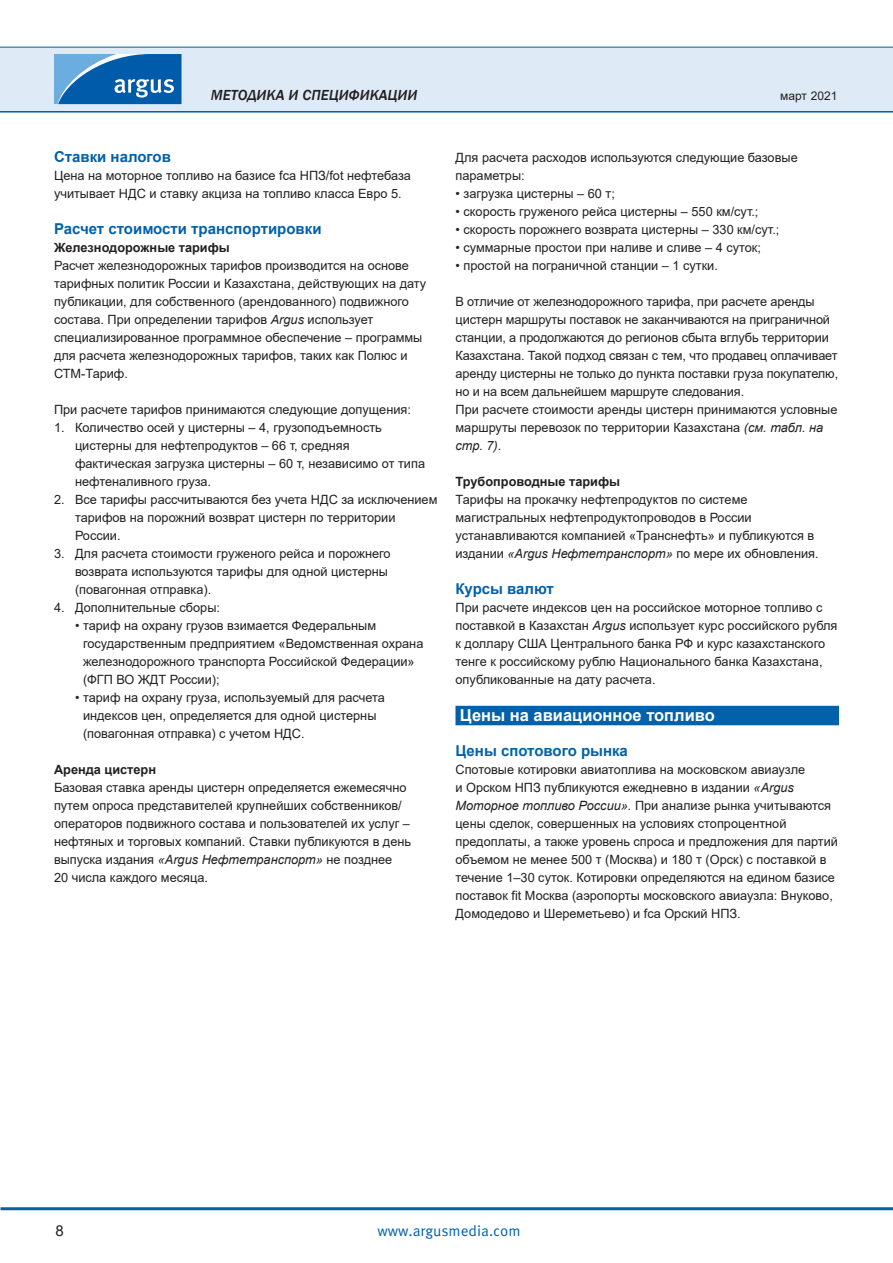
<style>
.page{position:relative;width:893px;height:1263px;background:#fff}
.page>*{position:absolute;margin:0;border:0;box-sizing:border-box;transform-origin:0 0}
.t1{font:700 16.5px "Arial";color:#fff}
.t2{font:700 15px "Arial";color:#0161aa}
.t3{font:italic 500 15px "Franklin Gothic";color:#231f20}
.t4{font:15px "Meta Pro Norm";color:#0161aa}
.t5{font:15px "Arial";color:#231f20}
.t6{font:12.75px/18px "Arial";color:#231f20}
.t7{font:700 12.75px "Arial";color:#231f20}
.t8{font:12px "Arial";color:#231f20}
.s1{font-style:italic}
</style>
<div class="page">
<hr style="left:0;top:110px;width:893px;height:3px;background:#0161aa">
<div style="left:0;top:47px;width:893px;height:64px;background:#deebf7"></div>
<hr style="left:0;top:47px;width:893px;height:1px;background:#0161aa">
<hr style="left:1px;top:1207px;width:892px;height:3px;background:#0161aa">
<svg style="left:54px;top:54px;width:128px;height:50px"></svg>
<div style="left:455px;top:706px;width:384px;height:19px;background:#0161aa"></div>
<p class="t3" style="left:211px;top:86px;width:208px">Методика и спецификации</p>
<p class="t8" style="left:780px;top:87px;width:59px">март 2021</p>
<p class="t2" style="left:54px;top:146px;width:118px">Ставки налогов</p>
<p class="t6" style="left:54px;top:166px;width:358px">Цена на моторное топливо на базисе fca НПЗ/fot нефтебаза учитывает НДС и ставку акциза на топливо класса Евро 5.</p>
<p class="t2" style="left:54px;top:218px;width:269px">Расчет стоимости транспортировки</p>
<p class="t7" style="left:54px;top:239px;width:177px">Железнодорожные тарифы</p>
<p class="t6" style="left:54px;top:256px;width:374px">Расчет железнодорожных тарифов производится на основе тарифных политик России и Казахстана, действующих на дату публикации, для собственного (арендованного) подвижного состава. При определении тарифов <span class="s1">Argus</span> использует специализированное программное обеспечение – программы для расчета железнодорожных тарифов, таких как Полюс и СТМ-Тариф.</p>
<p class="t6" style="left:54px;top:400px;width:358px">При расчете тарифов принимаются следующие допущения:</p>
<p class="t6" style="left:75px;top:418px;width:352px;text-indent:-21px">1. Количество осей у цистерны – 4, грузоподъемность цистерны для нефтепродуктов – 66 т, средняя фактическая загрузка цистерны – 60 т, независимо от типа нефтеналивного груза.</p>
<p class="t6" style="left:75px;top:490px;width:364px;text-indent:-21px">2. Все тарифы рассчитываются без учета НДС за исключением тарифов на порожний возврат цистерн по территории<br>России.</p>
<p class="t6" style="left:75px;top:544px;width:317px;text-indent:-21px">3. Для расчета стоимости груженого рейса и порожнего возврата используются тарифы для одной цистерны (повагонная отправка).</p>
<p class="t6" style="left:54px;top:599px;width:168px">4. Дополнительные сборы:</p>
<p class="t6" style="left:83px;top:617px;width:342px;text-indent:-8px">• тариф на охрану грузов взимается Федеральным государственным предприятием «Ведомственная охрана железнодорожного транспорта Российской Федерации» (ФГП ВО ЖДТ России);</p>
<p class="t6" style="left:83px;top:689px;width:303px;text-indent:-8px">• тариф на охрану груза, используемый для расчета индексов цен, определяется для одной цистерны (повагонная отправка) с учетом НДС.</p>
<p class="t7" style="left:54px;top:761px;width:104px">Аренда цистерн</p>
<p class="t6" style="left:54px;top:779px;width:359px">Базовая ставка аренды цистерн определяется ежемесячно путем опроса представителей крупнейших собственников/ операторов подвижного состава и пользователей их услуг – нефтяных и торговых компаний. Ставки публикуются в день выпуска издания <span class="s1">«Argus Нефтетранспорт»</span> не позднее<br>20 числа каждого месяца.</p>
<p class="t6" style="left:455px;top:148px;width:344px">Для расчета расходов используются следующие базовые параметры:</p>
<p class="t6" style="left:455px;top:184px;width:161px">• загрузка цистерны – 60 т;</p>
<p class="t6" style="left:455px;top:202px;width:304px">• скорость груженого рейса цистерны – 550 км/сут.;</p>
<p class="t6" style="left:455px;top:220px;width:325px">• скорость порожнего возврата цистерны – 330 км/сут.;</p>
<p class="t6" style="left:455px;top:238px;width:307px">• суммарные простои при наливе и сливе – 4 суток;</p>
<p class="t6" style="left:455px;top:256px;width:264px">• простой на пограничной станции – 1 сутки.</p>
<p class="t6" style="left:455px;top:292px;width:384px">В отличие от железнодорожного тарифа, при расчете аренды цистерн маршруты поставок не заканчиваются на приграничной станции, а продолжаются до регионов сбыта вглубь территории Казахстана. Такой подход связан с тем, что продавец оплачивает аренду цистерны не только до пункта поставки груза покупателю, но и на всем дальнейшем маршруте следования.<br>При расчете стоимости аренды цистерн принимаются условные маршруты перевозок по территории Казахстана <span class="s1">(см. табл. на стр. 7)</span>.</p>
<p class="t7" style="left:455px;top:473px;width:166px">Трубопроводные тарифы</p>
<p class="t6" style="left:455px;top:490px;width:365px">Тарифы на прокачку нефтепродуктов по системе магистральных нефтепродуктопроводов в России устанавливаются компанией «Транснефть» и публикуются в издании <span class="s1">«Argus Нефтетранспорт»</span> по мере их обновления.</p>
<p class="t2" style="left:455px;top:578px;width:100px">Курсы валют</p>
<p class="t6" style="left:455px;top:598px;width:384px">При расчете индексов цен на российское моторное топливо с поставкой в Казахстан <span class="s1">Argus</span> использует курс российского рубля к доллару США Центрального банка РФ и курс казахстанского тенге к российскому рублю Национального банка Казахстана, опубликованные на дату расчета.</p>
<p class="t1" style="left:460px;top:704px;width:257px">Цены на авиационное топливо</p>
<p class="t2" style="left:455px;top:740px;width:174px">Цены спотового рынка</p>
<p class="t6" style="left:455px;top:760px;width:384px">Спотовые котировки авиатоплива на московском авиаузле<br>и Орском НПЗ публикуются ежедневно в издании <span class="s1">«Argus Моторное топливо России».</span> При анализе рынка учитываются цены сделок, совершенных на условиях стопроцентной предоплаты, а также уровень спроса и предложения для партий объемом не менее 500 т (Москва) и 180 т (Орск) с поставкой в течение 1–30 суток. Котировки определяются на едином базисе поставок fit Москва (аэропорты московского авиаузла: Внуково, Домодедово и Шереметьево) и fca Орский НПЗ.</p>
<p class="t5" style="left:55px;top:1220px;width:10px">8</p>
<p class="t4" style="left:377px;top:1219px;width:145px">www.argusmedia.com</p>
</div>
